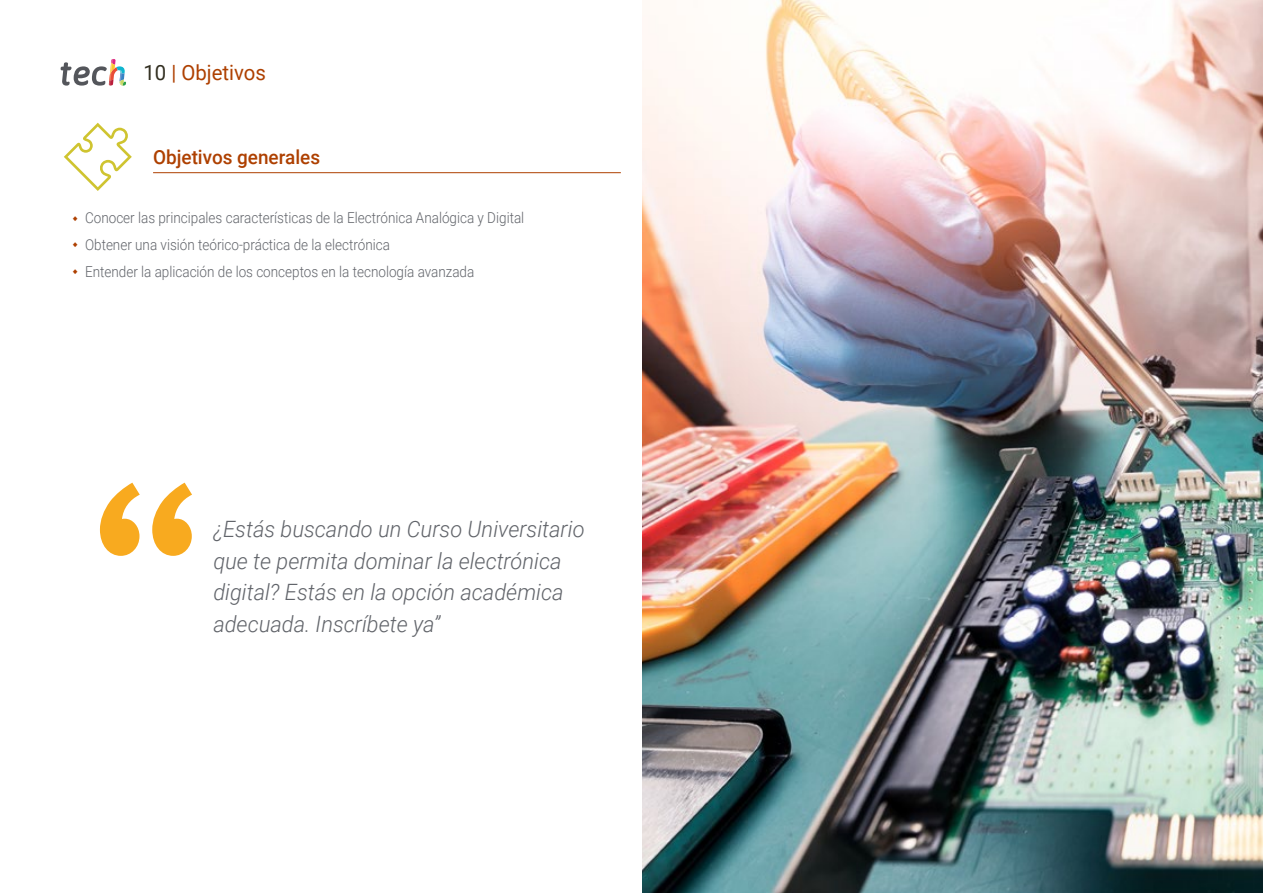
<style>
.page{position:relative;width:1263px;height:893px;background:#fff}
.page>*{position:absolute;margin:0;border:0;box-sizing:border-box;transform-origin:0 0}
.t1{font:italic 300 22.5px/31.5px "Roboto";color:#61646a}
.t2{font:21px "Roboto";color:#ae4000}
.t3{font:500 19.5px "Roboto";color:#ae4000}
.t4{font:300 15px/26.7px "Roboto";color:#61646a;scale:.9 1}
.s1{color:#312e20}
</style>
<div class="page">
<img style="left:642px;top:0;width:621px;height:893px">
<hr style="left:153px;top:172px;width:468px;height:1px;background:#ae4000">
<svg style="left:64px;top:123px;width:68px;height:68px"></svg>
<svg style="left:100px;top:483px;width:92px;height:73px"></svg>
<svg style="left:61px;top:59px;width:65px;height:27px"></svg>
<h2 class="t2" style="left:144px;top:57px;width:124px"><span class="s1">10</span> | Objetivos</h2>
<h3 class="t3" style="left:153px;top:144px;width:169px">Objetivos generales</h3>
<p class="t4" style="left:85px;top:204px;width:489px">Conocer las principales características de la Electrónica Analógica y Digital<br>Obtener una visión teórico-práctica de la electrónica<br>Entender la aplicación de los conceptos en la tecnología avanzada</p>
<h1 class="t1" style="left:213px;top:513px;width:373px">¿Estás buscando un Curso Universitario que te permita dominar la electrónica digital? Estás en la opción académica adecuada. Inscríbete ya”</h1>
</div>
